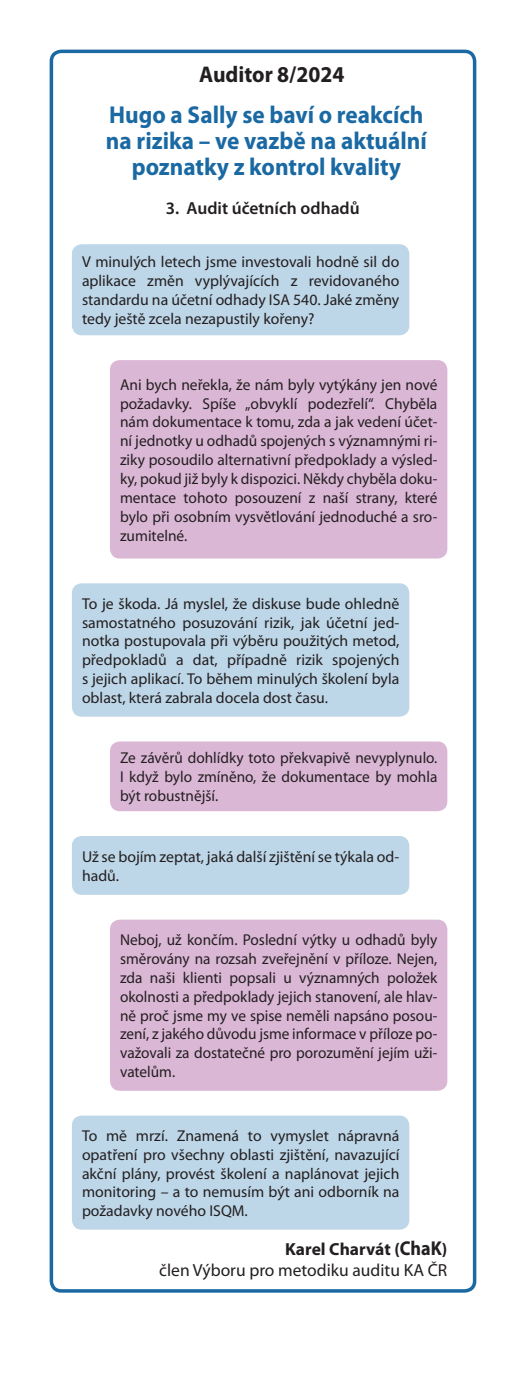
<style>
.page{position:relative;width:526px;height:1389px;background:#fff}
.page>*{position:absolute;margin:0;border:0;box-sizing:border-box;transform-origin:0 0}
.t1{font:700 24.5px/26.2px "Myriad Pro";color:#1a69a3;text-align:center;scale:.95 1}
.t2{font:700 22.75px "Myriad Pro";color:#231f20;scale:.95 1}
.t3{font:17.5px/21px "Myriad Pro";color:#231f20;text-align:right}
.t4{font:600 17.5px "Myriad Pro";color:#231f20}
.t5{font:15.75px/18.9px "Myriad Pro";color:#231f20;text-align:justify}
.s1{font-weight:700}
.s2{font-weight:700;font-size:20.12px}
</style>
<div class="page">
<div style="left:50px;top:50px;width:426px;height:1243px;border:4px solid #1a69a3;border-radius:10px"></div>
<div style="left:72px;top:244px;width:337px;height:91px;background:#bdd6e8;border-radius:10px"></div>
<div style="left:72px;top:836px;width:337px;height:59px;background:#bdd6e8;border-radius:10px"></div>
<div style="left:110px;top:360px;width:337px;height:199px;background:#dbb7d6;border-radius:10px"></div>
<div style="left:72px;top:583px;width:337px;height:134px;background:#bdd6e8;border-radius:10px"></div>
<div style="left:110px;top:742px;width:337px;height:69px;background:#dbb7d6;border-radius:10px"></div>
<div style="left:110px;top:920px;width:337px;height:171px;background:#dbb7d6;border-radius:10px"></div>
<div style="left:72px;top:1116px;width:337px;height:114px;background:#bdd6e8;border-radius:10px"></div>
<h2 class="t2" style="left:199px;top:59px;width:154px">Auditor 8/2024</h2>
<h1 class="t1" style="left:106px;top:100px;width:339px">Hugo a Sally se baví o reakcích na rizika – ve vazbě na aktuální poznatky z kontrol kvality</h1>
<p class="t4" style="left:166px;top:197px;width:195px">3. Audit účetních odhadů</p>
<p class="t5" style="left:82px;top:252px;width:319px">V minulých letech jsme investovali hodně sil do aplikace změn vyplývajících z revidovaného standardu na účetní odhady ISA 540. Jaké změny tedy ještě zcela nezapustily kořeny?</p>
<p class="t5" style="left:120px;top:375px;width:319px">Ani bych neřekla, že nám byly vytýkány jen nové požadavky. Spíše „obvyklí podezřelí“. Chyběla nám dokumentace k tomu, zda a jak vedení účet&shy;ní jednotky u odhadů spojených s významnými ri&shy;ziky posoudilo alternativní předpoklady a výsled&shy;ky, pokud již byly k dispozici. Někdy chyběla doku&shy;mentace tohoto posouzení z naší strany, které bylo při osobním vysvětlování jednoduché a sro&shy;zumitelné.</p>
<p class="t5" style="left:82px;top:594px;width:319px">To je škoda. Já myslel, že diskuse bude ohledně samostatného posuzování rizik, jak účetní jed&shy;notka postupovala při výběru použitých metod, předpokladů a dat, případně rizik spojených s jejich aplikací. To během minulých školení byla oblast, která zabrala docela dost času.</p>
<p class="t5" style="left:120px;top:748px;width:319px">Ze závěrů dohlídky toto překvapivě nevyplynulo.<br>I když bylo zmíněno, že dokumentace by mohla být robustnější.</p>
<p class="t5" style="left:82px;top:847px;width:319px">Už se bojím zeptat, jaká další zjištění se týkala od&shy;hadů.</p>
<p class="t5" style="left:120px;top:930px;width:319px">Neboj, už končím. Poslední výtky u odhadů byly směrovány na rozsah zveřejnění v příloze. Nejen, zda naši klienti popsali u významných položek okolnosti a předpoklady jejich stanovení, ale hlav&shy;ně proč jsme my ve spise neměli napsáno posou&shy;zení, z jakého důvodu jsme informace v příloze po&shy;važovali za dostatečné pro porozumění jejím uži&shy;vatelům.</p>
<p class="t5" style="left:82px;top:1126px;width:319px">To mě mrzí. Znamená to vymyslet nápravná opatření pro všechny oblasti zjištění, navazující akční plány, provést školení a naplánovat jejich monitoring – a to nemusím být ani odborník na požadavky nového ISQM.</p>
<p class="t3" style="left:159px;top:1238px;width:290px"><span class="s1">Karel Charvát (</span><span class="s2">ChaK</span><span class="s1">)<br></span>člen Výboru pro metodiku auditu KA ČR</p>
</div>
